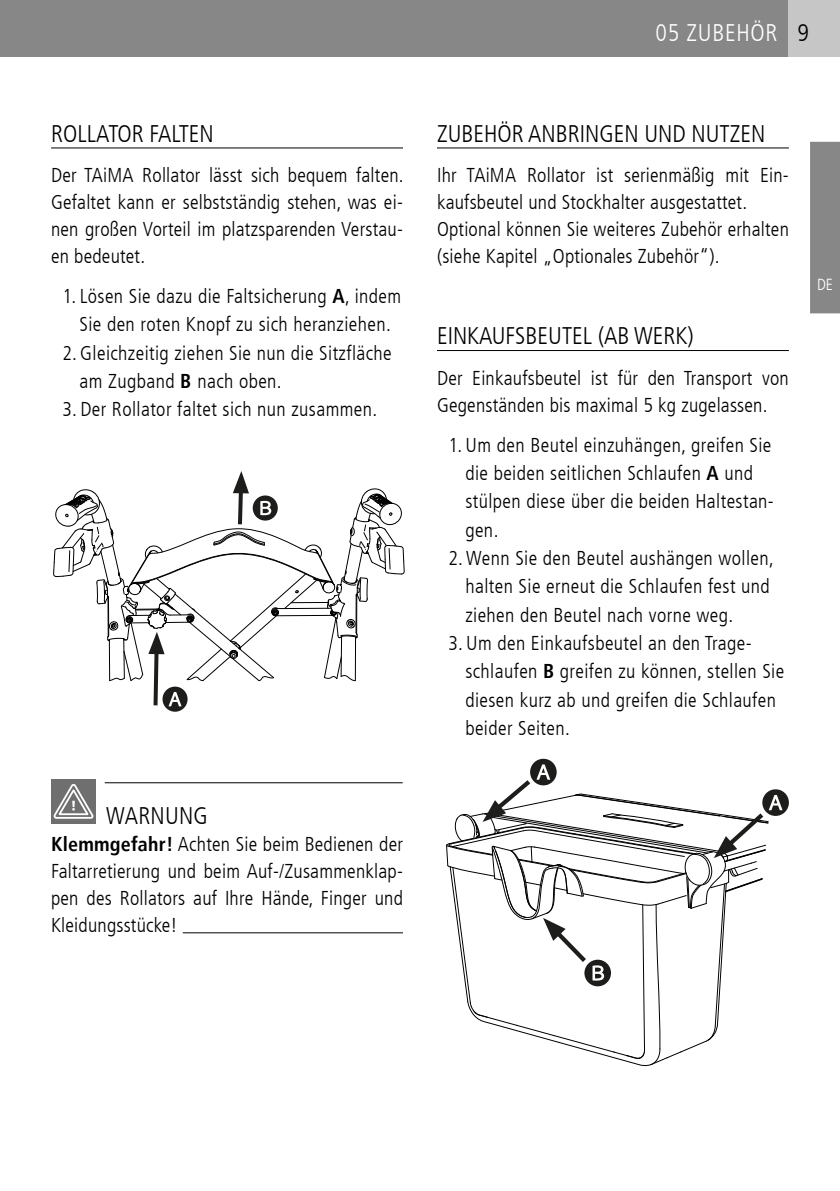
<style>
.page{position:relative;width:840px;height:1191px;background:#fff}
.page>*{position:absolute;margin:0;border:0;box-sizing:border-box;transform-origin:0 0}
.t1{font:300 condensed 24px "Frutiger LT";color:#000}
.t2{font:300 condensed 24px "Frutiger LT";letter-spacing:.03em;color:#fff}
.t3{font:300 condensed 20px/27px "Frutiger LT";letter-spacing:.02em;color:#000}
.t4{font:300 condensed 16px "Frutiger LT";color:#fff}
.s1{font-weight:700}
</style>
<div class="page">
<div style="left:0;top:0;width:839px;height:57px;background:#878787"></div>
<div style="left:788px;top:0;width:51px;height:57px;background:#c6c6c6"></div>
<div style="left:810px;top:141px;width:29px;height:173px;background:#878787"></div>
<hr style="left:437px;top:147px;width:351px;height:1px;background:#000">
<hr style="left:437px;top:350px;width:351px;height:1px;background:#000">
<svg style="left:446px;top:758px;width:342px;height:308px"></svg>
<hr style="left:51px;top:147px;width:352px;height:1px;background:#000">
<hr style="left:105px;top:782px;width:297px;height:1px;background:#000">
<hr style="left:183px;top:932px;width:220px;height:1px;background:#000">
<svg style="left:53px;top:471px;width:351px;height:240px"></svg>
<div style="left:51px;top:779px;width:45px;height:44px;background:#706f6f"></div>
<svg style="left:53px;top:784px;width:41px;height:35px"></svg>
<p class="t1" style="left:51px;top:120px;width:164px">ROLLATOR FALTEN</p>
<p class="t3" style="left:51px;top:162px;width:354px;text-align:justify">Der TAiMA Rollator lässt sich bequem falten.<br>Gefaltet kann er selbstständig stehen, was ei&shy;nen großen Vorteil im platzsparenden Verstau&shy;en bedeutet.</p>
<p class="t3" style="left:62px;top:282px;width:340px;line-height:28.4px;text-align:center">1.Lösen Sie dazu die Faltsicherung <span class="s1">A</span>, indem<br>Sie den roten Knopf zu sich heranziehen.</p>
<p class="t3" style="left:79px;top:339px;width:314px;line-height:28.4px;text-indent:-17px">2. Gleichzeitig ziehen Sie nun die Sitzfläche am Zugband <span class="s1">B</span> nach oben.</p>
<p class="t3" style="left:62px;top:396px;width:316px">3. Der Rollator faltet sich nun zusammen.</p>
<p class="t1" style="left:106px;top:802px;width:103px">WARNUNG</p>
<p class="t3" style="left:51px;top:830px;width:353px;text-align:justify"><span class="s1">Klemmgefahr!</span> Achten Sie beim Bedienen der Faltarretierung und beim Auf-/Zusammenklap&shy;pen des Rollators auf Ihre Hände, Finger und Kleidungsstücke!</p>
<p class="t2" style="left:655px;top:19px;width:123px">05 ZUBEHÖR</p>
<p class="t1" style="left:797px;top:19px;width:13px">9</p>
<p class="t1" style="left:437px;top:120px;width:330px">ZUBEHÖR ANBRINGEN UND NUTZEN</p>
<p class="t3" style="left:437px;top:162px;width:353px">Ihr TAiMA Rollator ist serienmäßig mit Ein&shy;kaufsbeutel und Stockhalter ausgestattet.<br>Optional können Sie weiteres Zubehör erhalten (siehe Kapitel „Optionales Zubehör“).</p>
<p class="t1" style="left:437px;top:322px;width:258px">EINKAUFSBEUTEL (AB WERK)</p>
<p class="t3" style="left:437px;top:365px;width:353px">Der Einkaufsbeutel ist für den Transport von<br>Gegenständen bis maximal 5 kg zugelassen.</p>
<p class="t3" style="left:465px;top:431px;width:310px;line-height:28.4px;text-indent:-17px">1. Um den Beutel einzuhängen, greifen Sie die beiden seitlichen Schlaufen <span class="s1">A</span> und stülpen diese über die beiden Haltestan&shy;gen.</p>
<p class="t3" style="left:465px;top:544px;width:310px;line-height:28.4px;text-indent:-17px">2. Wenn Sie den Beutel aushängen wollen, halten Sie erneut die Schlaufen fest und ziehen den Beutel nach vorne weg.</p>
<p class="t3" style="left:465px;top:629px;width:320px;line-height:28.4px;text-indent:-17px">3. Um den Einkaufsbeutel an den Trage&shy;schlaufen <span class="s1">B</span> greifen zu können, stellen Sie diesen kurz ab und greifen die Schlaufen beider Seiten.</p>
<p class="t4" style="left:816px;top:276px;width:17px">DE</p>
</div>
